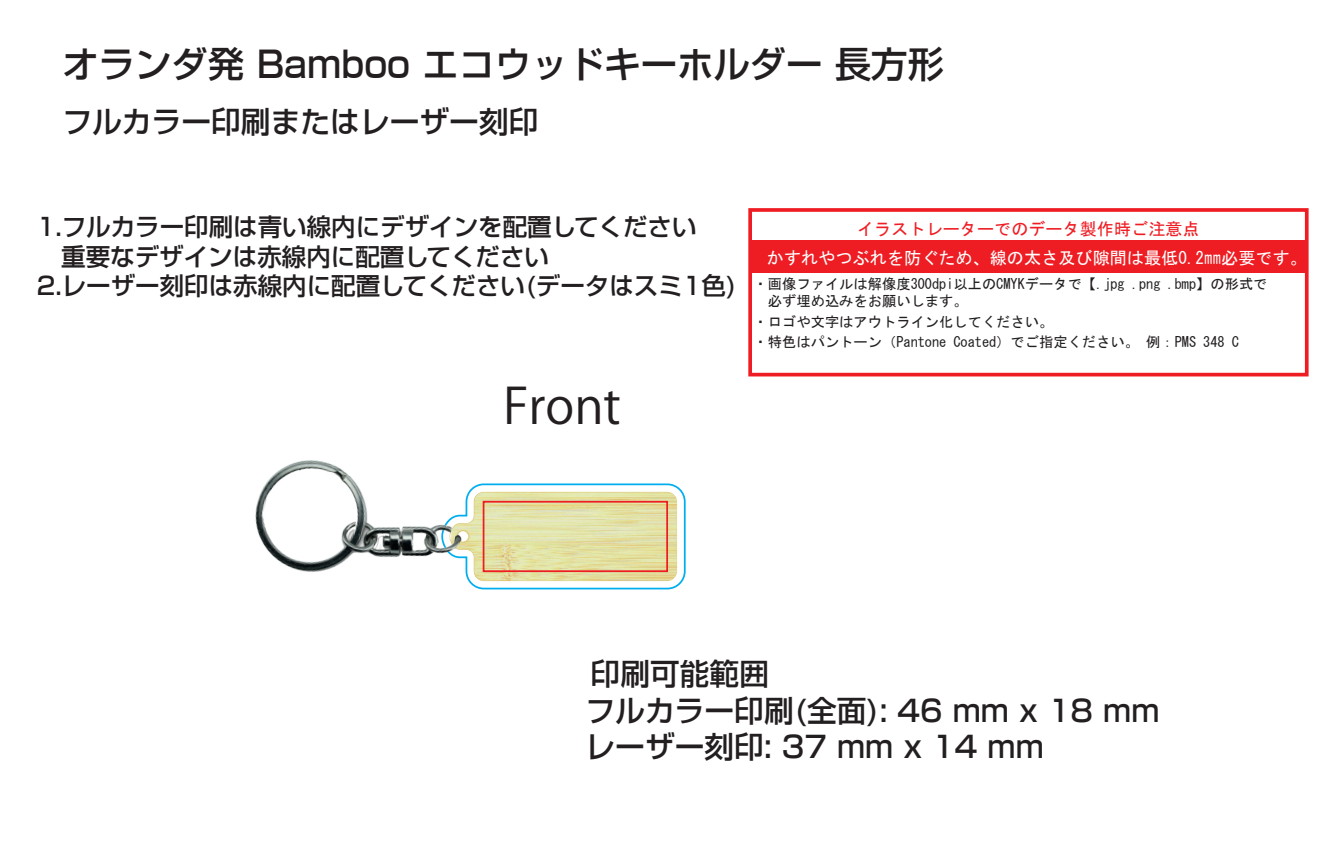
<style>
.page{position:relative;width:1342px;height:863px;background:#fff}
.page>*{position:absolute;margin:0;border:0;box-sizing:border-box;transform-origin:0 0}
.t1{font:49px "Koz Go Pr 6 N";color:#231f20}
.t2{font:36.4px "A TTC Shin Go Medium";color:#231f20}
.t3{font:29.75px/36.2px "A TTC Shin Go Medium";color:#231f20}
.t4{font:24.5px/29.4px "A TTC Shin Go Medium";color:#231f20}
.t5{font:17.15px "MS Gothic";color:#fff}
.t6{font:17.15px "MS Gothic";color:#ee1d23}
.t7{font:14.35px/17.2px "MS Gothic";color:#231f20}
</style>
<div class="page">
<div style="left:750px;top:240px;width:557px;height:33px;background:#ee1d23"></div>
<div style="left:748px;top:208px;width:560px;height:168px;border:4px solid #ee1d23"></div>
<svg style="left:479px;top:483px;width:207px;height:107px;background:#dde2b6"></svg>
<img style="left:255px;top:460px;width:224px;height:129px">
<div style="left:483px;top:501px;width:185px;height:71px;border:2px solid #ee1d23"></div>
<h2 class="t2" style="left:62px;top:35px;width:883px">オランダ発 Bamboo エコウッドキーホルダー 長方形</h2>
<h3 class="t3" style="left:62px;top:101px;width:477px">フルカラー印刷またはレーザー刻印</h3>
<h3 class="t4" style="left:37px;top:210px;width:702px">1.フルカラー印刷は青い線内にデザインを配置してください<br>　重要なデザインは赤線内に配置してください<br>2.レーザー刻印は赤線内に配置してください(データはスミ1色)</h3>
<h1 class="t1" style="left:503px;top:378px;width:119px">Front</h1>
<p class="t6" style="left:857px;top:220px;width:344px">イラストレーターでのデータ製作時ご注意点</p>
<p class="t5" style="left:767px;top:250px;width:542px">かすれやつぶれを防ぐため、線の太さ及び隙間は最低0.2㎜必要です。</p>
<p class="t7" style="left:768px;top:275px;width:501px;text-indent:-14px">・画像ファイルは解像度300dpi以上のCMYKデータで【.jpg .png .bmp】の形式で必ず埋め込みをお願いします。</p>
<p class="t7" style="left:754px;top:311px;width:487px;line-height:19.9px">・ロゴや文字はアウトライン化してください。<br>・特色はパントーン（Pantone Coated）でご指定ください。 例：PMS 348 C</p>
<h3 class="t3" style="left:585px;top:653px;width:575px">印刷可能範囲<br>フルカラー印刷(全面): 46 mm x 18 mmレーザー刻印: 37 mm x 14 mm</h3>
</div>
